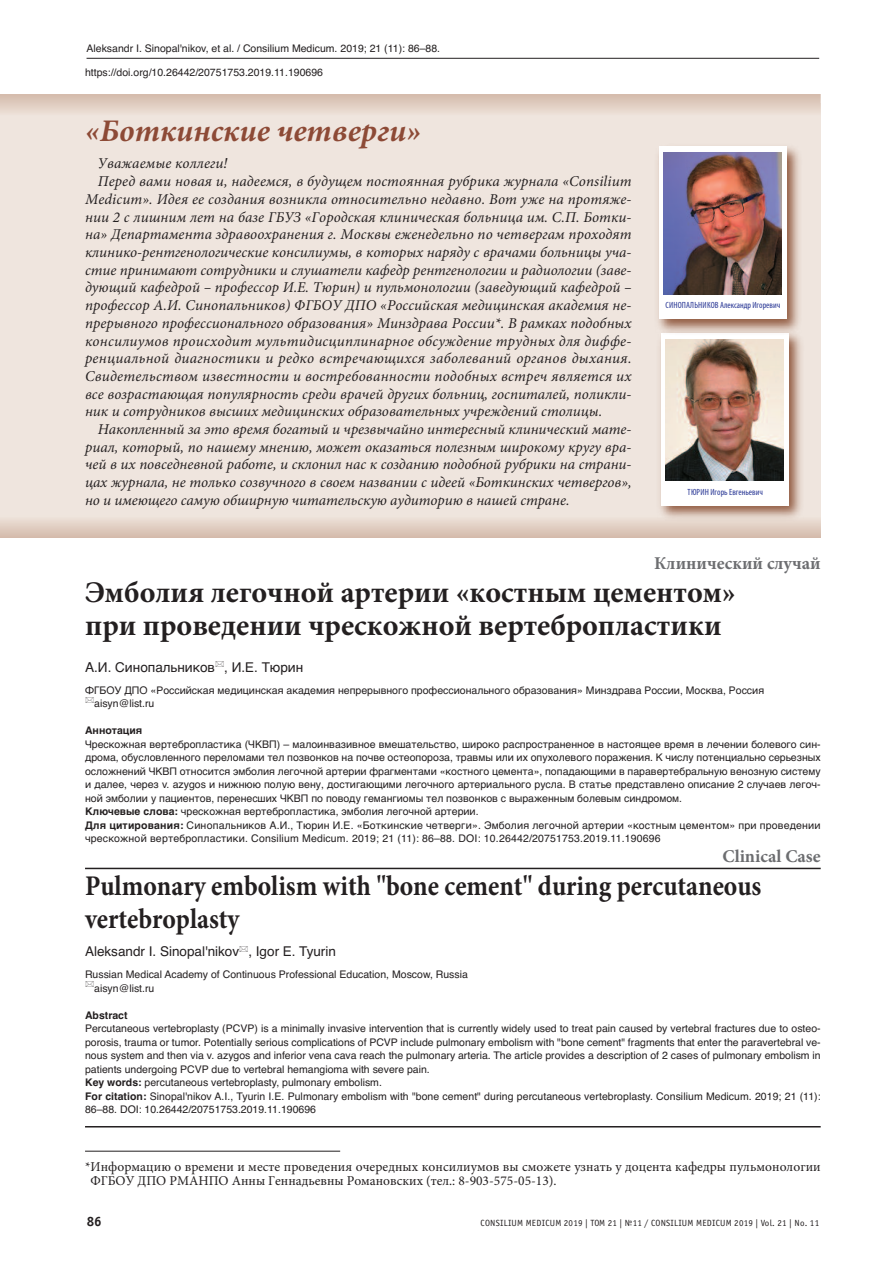
<style>
.page{position:relative;width:893px;height:1263px;background:#fff}
.page>*{position:absolute;margin:0;border:0;box-sizing:border-box;transform-origin:0 0}
.t1{font:italic 700 31.5px "Minion Pro";color:#8d4a36}
.t2{font:700 30px/33px "Minion Pro";color:#231f20}
.t3{font:700 28.5px/33px "Minion Pro";color:#231f20;scale:.9 1}
.t4{font:700 18px "Minion Pro";color:#6c6d70}
.t5{font:italic 15px "Minion Pro";letter-spacing:.005em;color:#231f20}
.t6{font:13.5px/14.2px "Minion Pro";letter-spacing:.005em;color:#231f20}
.t7{font:13.5px "Helvetica";color:#231f20}
.t8{font:700 13.5px "Officina Sans C";color:#231f20}
.t9{font:10.5px/13.5px "Helvetica";color:#231f20}
.t10{font:700 10.5px "Helvetica";color:#231f20}
.t11{font:9px "Officina Sans C";letter-spacing:.025em;color:#231f20}
.t12{font:condensed 9px "Myriad Pro";letter-spacing:.02em;color:#293795}
.t13{font:condensed 9px "Myriad Pro";color:#293795}
.s1{font-weight:700}
</style>
<div class="page">
<div style="left:0;top:103px;width:821px;height:427px;background:#efe5de"></div>
<svg style="left:0;top:520px;width:821px;height:17px;background:#decabe"></svg>
<svg style="left:0;top:94px;width:821px;height:19px"></svg>
<hr style="left:87px;top:58px;width:732px;height:1px;background:#231f20">
<hr style="left:85px;top:1151px;width:255px;height:1px;background:#231f20">
<hr style="left:85px;top:868px;width:736px;height:1px;background:#231f20">
<hr style="left:85px;top:1126px;width:736px;height:1px;background:#231f20">
<img style="left:654px;top:338px;width:153px;height:187px">
<div style="left:661px;top:333px;width:128px;height:172px;background:#fff"></div>
<img style="left:666px;top:339px;width:118px;height:141px">
<img style="left:658px;top:146px;width:141px;height:192px">
<div style="left:659px;top:147px;width:128px;height:172px;background:#fff"></div>
<img style="left:663px;top:153px;width:119px;height:141px">
<p class="t9" style="left:87px;top:42px;width:355px">Aleksandr I. Sinopal'nikov, et al. / Consilium Medicum. 2019; 21 (11): 86–88.</p>
<p class="t9" style="left:85px;top:66px;width:240px">https://doi.org/10.26442/20751753.2019.11.190696</p>
<h1 class="t1" style="left:85px;top:119px;width:338px">«Боткинские четверги»</h1>
<h3 class="t5" style="left:98px;top:158px;width:131px">Уважаемые коллеги!</h3>
<h3 class="t5" style="left:98px;top:176px;width:535px">Перед вами новая и, надеемся, в будущем постоянная рубрика журнала «Consilium</h3>
<h3 class="t5" style="left:85px;top:193px;width:548px">Medicum». Идея ее создания возникла относительно недавно. Вот уже на протяже-</h3>
<h3 class="t5" style="left:85px;top:211px;width:548px">нии 2 с лишним лет на базе ГБУЗ «Городская клиническая больница им. С.П. Ботки-</h3>
<h3 class="t5" style="left:85px;top:229px;width:548px">на» Департамента здравоохранения г. Москвы еженедельно по четвергам проходят</h3>
<h3 class="t5" style="left:85px;top:246px;width:548px">клинико-рентгенологические консилиумы, в которых наряду с врачами больницы уча-</h3>
<h3 class="t5" style="left:85px;top:264px;width:548px">стие принимают сотрудники и слушатели кафедр рентгенологии и радиологии (заве-</h3>
<h3 class="t5" style="left:85px;top:282px;width:548px">дующий кафедрой – профессор И.Е. Тюрин) и пульмонологии (заведующий кафедрой –</h3>
<h3 class="t5" style="left:85px;top:300px;width:548px">профессор А.И. Синопальников) ФГБОУ ДПО «Российская медицинская академия не-</h3>
<h3 class="t5" style="left:85px;top:317px;width:548px">прерывного профессионального образования» Минздрава России*. В рамках подобных</h3>
<h3 class="t5" style="left:85px;top:335px;width:548px">консилиумов происходит мультидисциплинарное обсуждение трудных для диффе-</h3>
<h3 class="t5" style="left:85px;top:353px;width:548px">ренциальной диагностики и редко встречающихся заболеваний органов дыхания.</h3>
<h3 class="t5" style="left:85px;top:370px;width:548px">Свидетельством известности и востребованности подобных встреч является их</h3>
<h3 class="t5" style="left:85px;top:388px;width:548px">все возрастающая популярность среди врачей других больниц, госпиталей, поликли-</h3>
<h3 class="t5" style="left:85px;top:406px;width:519px">ник и сотрудников высших медицинских образовательных учреждений столицы.</h3>
<h3 class="t5" style="left:98px;top:423px;width:535px">Накопленный за это время богатый и чрезвычайно интересный клинический мате-</h3>
<h3 class="t5" style="left:85px;top:441px;width:548px">риал, который, по нашему мнению, может оказаться полезным широкому кругу вра-</h3>
<h3 class="t5" style="left:85px;top:459px;width:548px">чей в их повседневной работе, и склонил нас к созданию подобной рубрики на страни-</h3>
<h3 class="t5" style="left:85px;top:477px;width:548px">цах журнала, не только созвучного в своем названии с идеей «Боткинских четвергов»,</h3>
<h3 class="t5" style="left:85px;top:494px;width:486px">но и имеющего самую обширную читательскую аудиторию в нашей стране.</h3>
<p class="t12" style="left:665px;top:301px;width:116px">Синопальников александр игоревич</p>
<p class="t13" style="left:688px;top:488px;width:77px">Тюрин игорь Евгеньевич</p>
<h3 class="t4" style="left:654px;top:556px;width:168px">Клинический случай</h3>
<h2 class="t2" style="left:85px;top:578px;width:652px">Эмболия легочной артерии «костным цементом» при проведении чрескожной вертебропластики</h2>
<p class="t7" style="left:85px;top:659px;width:220px">А.И. Синопальников , И.Е. Тюрин</p>
<p class="t9" style="left:94px;top:683px;width:671px;text-indent:-9px">ФГБОУ ДПО «Российская медицинская академия непрерывного профессионального образования» Минздрава России, Москва, Россия aisyn@list.ru</p>
<p class="t10" style="left:85px;top:724px;width:59px">Аннотация</p>
<p class="t9" style="left:85px;top:737px;width:737px">Чрескожная вертебропластика (ЧКВП) – малоинвазивное вмешательство, широко распространенное в настоящее время в лечении болевого син&shy;дрома, обусловленного переломами тел позвонков на почве остеопороза, травмы или их опухолевого поражения. К числу потенциально серьезных осложнений ЧКВП относится эмболия легочной артерии фрагментами «костного цемента», попадающими в паравертебральную венозную систему и далее, через v. azygos и нижнюю полую вену, достигающими легочного артериального русла. В статье представлено описание 2 случаев легоч&shy;ной эмболии у пациентов, перенесших ЧКВП по поводу гемангиомы тел позвонков с выраженным болевым синдромом.<br><span class="s1">Ключевые слова:</span> чрескожная вертебропластика, эмболия легочной артерии.<br><span class="s1">Для цитирования:</span> Синопальников А.И., Тюрин И.Е. «Боткинские четверги». Эмболия легочной артерии «костным цементом» при проведении чрескожной вертебропластики. Consilium Medicum. 2019; 21 (11): 86–88. DOI: 10.26442/20751753.2019.11.190696</p>
<h3 class="t4" style="left:722px;top:849px;width:100px">Clinical Case</h3>
<h3 class="t3" style="left:85px;top:872px;width:753px">Pulmonary embolism with "bone cement" during percutaneous vertebroplasty</h3>
<p class="t7" style="left:85px;top:944px;width:252px">Aleksandr I. Sinopal'nikov , Igor E. Tyurin</p>
<p class="t9" style="left:94px;top:968px;width:375px;text-indent:-9px">Russian Medical Academy of Continuous Professional Education, Moscow, Russia aisyn@list.ru</p>
<p class="t10" style="left:85px;top:1009px;width:44px">Abstract</p>
<p class="t9" style="left:85px;top:1022px;width:737px">Percutaneous vertebroplasty (PCVP) is a minimally invasive intervention that is currently widely used to treat pain caused by vertebral fractures due to osteo&shy;porosis, trauma or tumor. Potentially serious complications of PCVP include pulmonary embolism with "bone cement" fragments that enter the paravertebral ve&shy;nous system and then via v. azygos and inferior vena cava reach the pulmonary arteria. The article provides a description of 2 cases of pulmonary embolism in patients undergoing PCVP due to vertebral hemangioma with severe pain.<br><span class="s1">Key words:</span> percutaneous vertebroplasty, pulmonary embolism.<br><span class="s1">For citation:</span> Sinopal'nikov A.I., Tyurin I.E. Pulmonary embolism with "bone cement" during percutaneous vertebroplasty. Consilium Medicum. 2019; 21 (11):<br>86–88. DOI: 10.26442/20751753.2019.11.190696</p>
<p class="t6" style="left:91px;top:1161px;width:732px;text-indent:-5px">*Информацию о времени и месте проведения очередных консилиумов вы сможете узнать у доцента кафедры пульмонологии<br>ФГБОУ ДПО РМАНПО Анны Геннадьевны Романовских (тел.: 8-903-575-05-13).</p>
<p class="t8" style="left:87px;top:1214px;width:17px">86</p>
<p class="t11" style="left:481px;top:1218px;width:340px">CONSILIUM MEDICUM 2019 | ТОМ 21 | №11 / CONSILIUM MEDICUM 2019 | Vol. 21 | No. 11</p>
</div>
